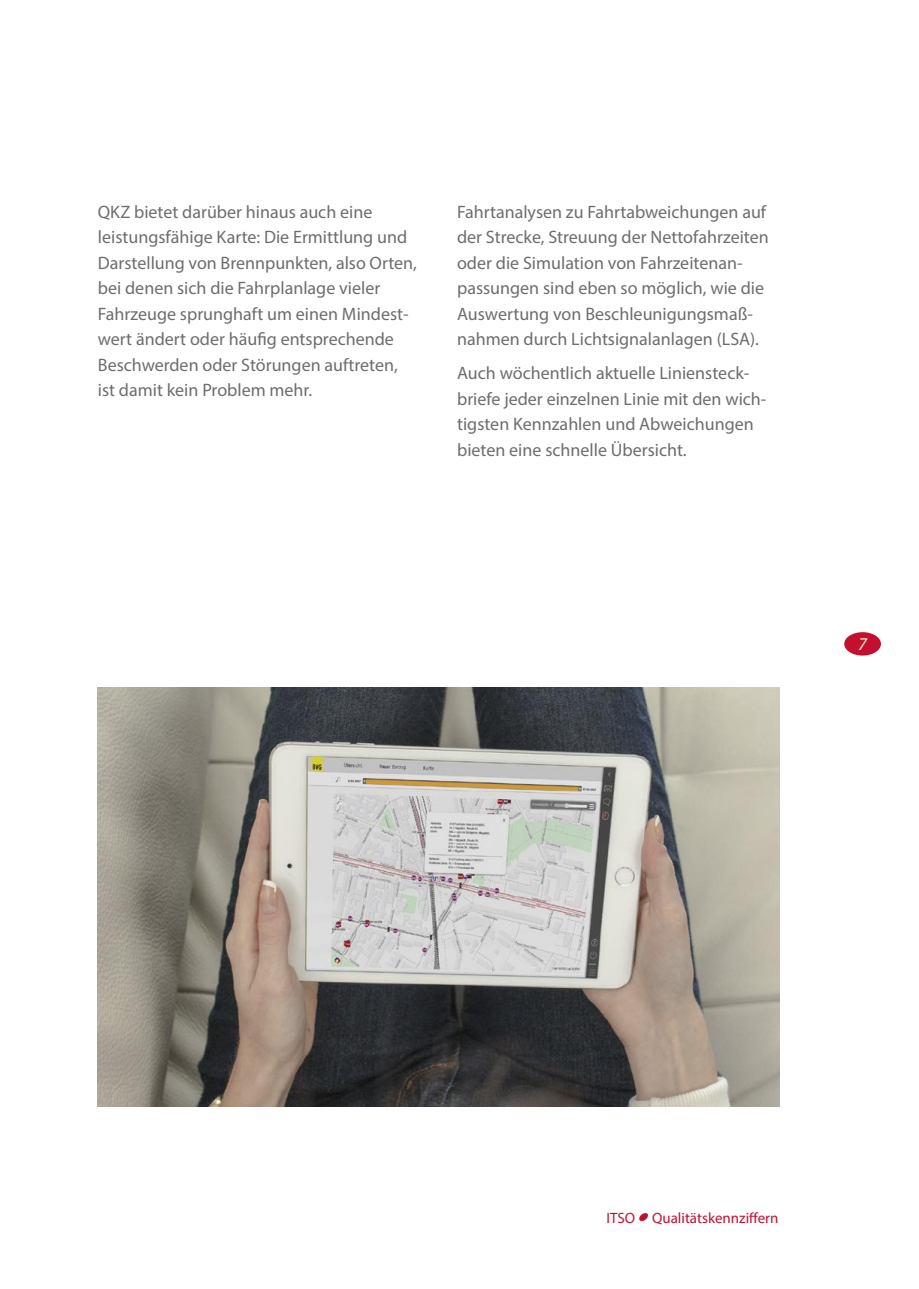
<style>
.page{position:relative;width:919px;height:1289px;background:#fff}
.page>*{position:absolute;margin:0;border:0;box-sizing:border-box;transform-origin:0 0}
.Absatzformat_1{font:18px/25.5px "Myriad Pro";color:#6c6d70}
.t1{font:italic 18px "Myriad Pro";color:#f2e8ca}
.t2{font:15px "Myriad Pro";color:#c3102f}
</style>
<div class="page">
<div style="left:844px;top:632px;width:36px;height:23px;background:#c3102f;border-radius:50%"></div>
<svg style="left:639px;top:1213px;width:9px;height:8px"></svg>
<img style="left:98px;top:687px;width:681px;height:419px">
<p class="Absatzformat_1" style="left:98px;top:199px;width:320px">QKZ bietet darüber hinaus auch eine leistungsfähige Karte: Die Ermittlung und Darstellung von Brennpunkten, also Orten, bei denen sich die Fahrplanlage vieler Fahrzeuge sprunghaft um einen Mindest&shy;wert ändert oder häufig entsprechende Beschwerden oder Störungen auftreten, ist damit kein Problem mehr.</p>
<p class="Absatzformat_1" style="left:457px;top:199px;width:313px">Fahrtanalysen zu Fahrtabweichungen auf der Strecke, Streuung der Nettofahrzeiten oder die Simulation von Fahrzeitenan&shy;passungen sind eben so möglich, wie die Auswertung von Beschleunigungsmaß&shy;nahmen durch Lichtsignalanlagen (LSA).</p>
<p class="Absatzformat_1" style="left:457px;top:360px;width:311px">Auch wöchentlich aktuelle Liniensteck&shy;briefe jeder einzelnen Linie mit den wich&shy;tigsten Kennzahlen und Abweichungen bieten eine schnelle Übersicht.</p>
<p class="t1" style="left:858px;top:632px;width:10px">7</p>
<p class="t2" style="left:606px;top:1208px;width:174px">ITSO Qualitätskennziffern</p>
</div>
